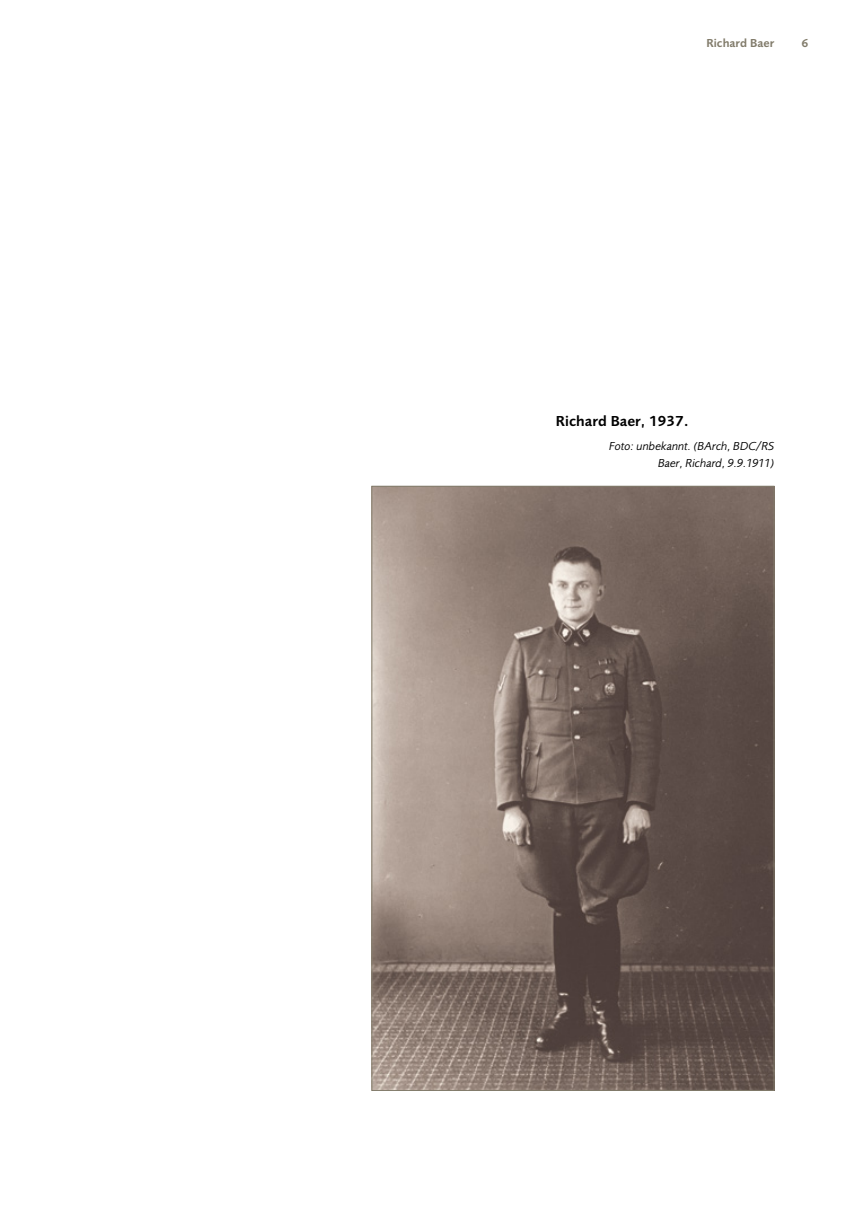
<style>
.page{position:relative;width:851px;height:1212px;background:#fff}
.page>*{position:absolute;margin:0;border:0;box-sizing:border-box;transform-origin:0 0}
.t1{font:15px "Foundry Sans Demi CE";color:#000}
.t2{font:12px/16.8px "Foundry Sans Book Italic CE";color:#000;text-align:right}
.t3{font:12px "Foundry Sans Demi CE";color:#817b6a}
</style>
<div class="page">
<img style="left:373px;top:488px;width:399px;height:601px">
<p class="t3" style="left:706px;top:36px;width:69px">Richard Baer</p>
<p class="t3" style="left:801px;top:36px;width:8px">6</p>
<p class="t1" style="left:556px;top:412px;width:134px">Richard Baer, 1937.</p>
<p class="t2" style="left:609px;top:437px;width:167px">Foto: unbekannt. (BArch, BDC/RS<br>Baer, Richard, 9.9.1911)</p>
</div>
